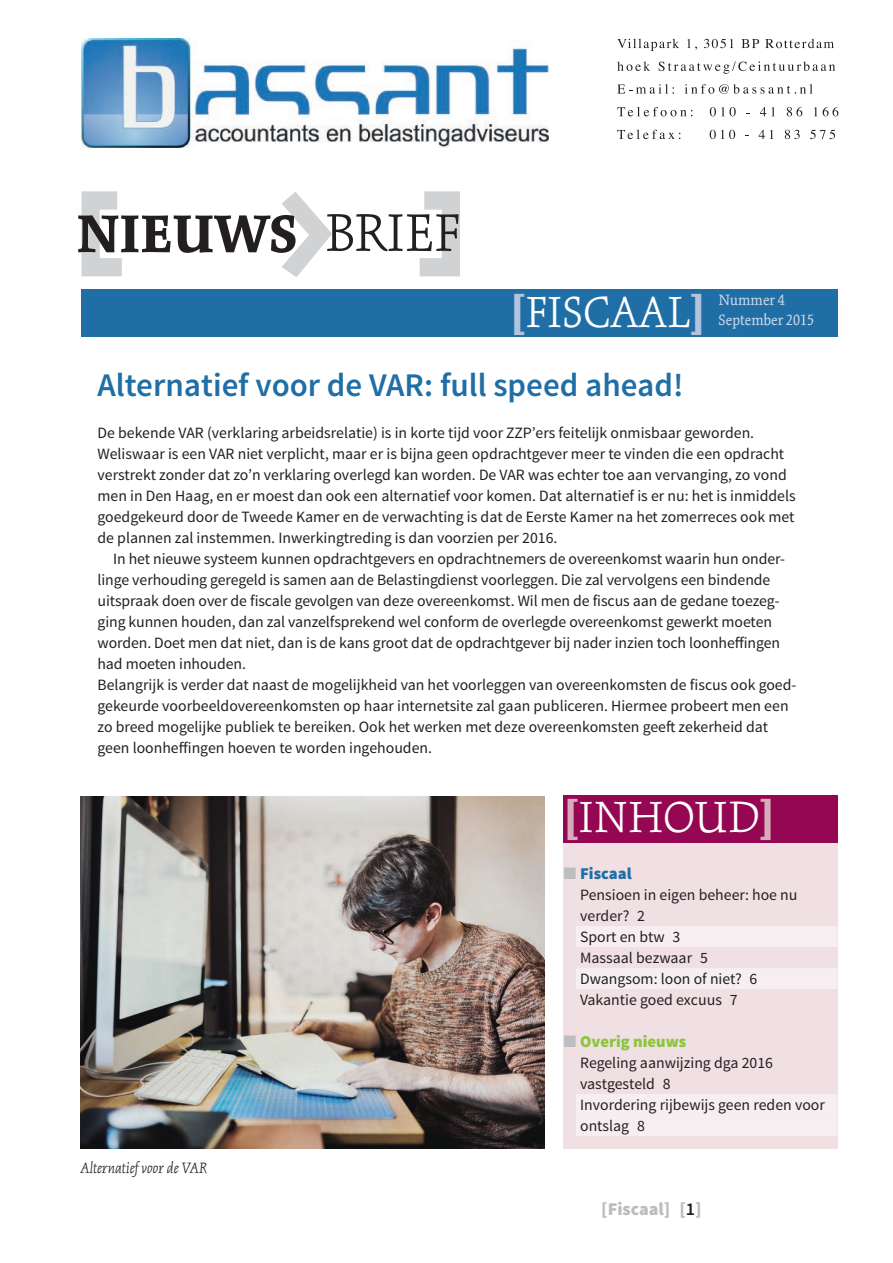
<style>
.page{position:relative;width:893px;height:1263px;background:#fff}
.page>*{position:absolute;margin:0;border:0;box-sizing:border-box;transform-origin:0 0}
.t1{font:900 58.2px "Kinesis Std";color:#231f20}
.t2{font:300 48px "Kinesis Std";color:#fff}
.t3{font:600 33px "Source Sans Pro";color:#206ea6}
.t4{font:900 18px "Source Sans Pro";color:#bcbdc0}
.t5{font:16.5px/19.8px "Kinesis Std";color:#c9d7e9}
.t6{font:italic 300 16.5px "Kinesis Std";color:#231f20}
.t7{font:900 16.5px "Source Sans Pro";color:#8bc63e}
.t8{font:900 16.5px "Source Sans Pro";color:#206ea6}
.t9{font:15.75px/21px "Source Sans Pro";color:#231f20}
.s1{font-weight:300}
.s2{font-weight:900;color:#b3c4de}
.s3{font-weight:900;color:#d7acb9}
.s4{font-family:"Mathematical Pi Six";font-weight:400;color:#bcbdc0}
.s5{font-weight:600;color:#231f20}
</style>
<div class="page">
<div style="left:81px;top:289px;width:757px;height:47px;background:#206ea6"></div>
<div style="left:563px;top:838px;width:274px;height:311px;background:#f0dfe3"></div>
<div style="left:576px;top:926px;width:261px;height:21px;background:#f6eef1"></div>
<div style="left:576px;top:968px;width:261px;height:21px;background:#f6eef1"></div>
<div style="left:576px;top:1094px;width:261px;height:21px;background:#f6eef1"></div>
<div style="left:576px;top:1115px;width:261px;height:21px;background:#f6eef1"></div>
<div style="left:563px;top:795px;width:274px;height:47px;background:#950752"></div>
<img style="left:81px;top:796px;width:463px;height:353px">
<svg style="left:617px;top:39px;width:62px;height:12px"></svg>
<svg style="left:687px;top:39px;width:10px;height:11px"></svg>
<svg style="left:704px;top:39px;width:29px;height:9px"></svg>
<svg style="left:741px;top:39px;width:18px;height:9px"></svg>
<svg style="left:765px;top:39px;width:69px;height:9px"></svg>
<svg style="left:617px;top:61px;width:33px;height:10px"></svg>
<svg style="left:658px;top:61px;width:177px;height:13px"></svg>
<svg style="left:617px;top:84px;width:57px;height:10px"></svg>
<svg style="left:685px;top:84px;width:128px;height:10px"></svg>
<svg style="left:617px;top:107px;width:75px;height:9px"></svg>
<svg style="left:710px;top:107px;width:26px;height:9px"></svg>
<svg style="left:760px;top:107px;width:14px;height:9px"></svg>
<svg style="left:787px;top:107px;width:15px;height:9px"></svg>
<svg style="left:814px;top:107px;width:24px;height:9px"></svg>
<svg style="left:617px;top:130px;width:63px;height:9px"></svg>
<svg style="left:710px;top:130px;width:25px;height:9px"></svg>
<svg style="left:759px;top:130px;width:14px;height:9px"></svg>
<svg style="left:785px;top:130px;width:15px;height:9px"></svg>
<svg style="left:810px;top:130px;width:25px;height:9px"></svg>
<img style="left:81px;top:39px;width:468px;height:108px">
<svg style="left:282px;top:192px;width:50px;height:85px"></svg>
<svg style="left:81px;top:191px;width:41px;height:85px"></svg>
<svg style="left:420px;top:191px;width:40px;height:85px"></svg>
<h1 class="t1" style="left:77px;top:199px;width:385px">NIEUWS <span class="s1">BRIEF</span></h1>
<h2 class="t2" style="left:510px;top:284px;width:197px"><span class="s2">[</span>FISCAAL<span class="s2">]</span></h2>
<p class="t5" style="left:719px;top:290px;width:97px">Nummer 4<br>September 2015</p>
<h3 class="t3" style="left:97px;top:364px;width:587px">Alternatief voor de VAR: full speed ahead!</h3>
<p class="t9" style="left:97px;top:423px;width:700px">De bekende VAR (verklaring arbeidsrelatie) is in korte tijd voor ZZP’ers feitelijk onmisbaar geworden.<br>Weliswaar is een VAR niet verplicht, maar er is bijna geen opdrachtgever meer te vinden die een opdracht verstrekt zonder dat zo’n verklaring overlegd kan worden. De VAR was echter toe aan vervanging, zo vond men in Den Haag, en er moest dan ook een alternatief voor komen. Dat alternatief is er nu: het is inmiddels goedgekeurd door de Tweede Kamer en de verwachting is dat de Eerste Kamer na het zomerreces ook met de plannen zal instemmen. Inwerkingtreding is dan voorzien per 2016.</p>
<p class="t9" style="left:97px;top:549px;width:700px;text-indent:16px">In het nieuwe systeem kunnen opdrachtgevers en opdrachtnemers de overeenkomst waarin hun onder&shy;linge verhouding geregeld is samen aan de Belastingdienst voorleggen. Die zal vervolgens een bindende uitspraak doen over de fiscale gevolgen van deze overeenkomst. Wil men de fiscus aan de gedane toezeg&shy;ging kunnen houden, dan zal vanzelfsprekend wel conform de overlegde overeenkomst gewerkt moeten worden. Doet men dat niet, dan is de kans groot dat de opdrachtgever bij nader inzien toch loonheffingen had moeten inhouden.<br>Belangrijk is verder dat naast de mogelijkheid van het voorleggen van overeenkomsten de fiscus ook goed&shy;gekeurde voorbeeldovereenkomsten op haar internetsite zal gaan publiceren. Hiermee probeert men een zo breed mogelijke publiek te bereiken. Ook het werken met deze overeenkomsten geeft zekerheid dat geen loonheffingen hoeven te worden ingehouden.</p>
<h2 class="t2" style="left:563px;top:790px;width:214px"><span class="s3">[</span>INHOUD<span class="s3">]</span></h2>
<p class="t6" style="left:81px;top:1159px;width:128px">Alternatief voor de VAR</p>
<p class="t8" style="left:563px;top:863px;width:70px"><span class="s4">J</span> Fiscaal</p>
<p class="t9" style="left:580px;top:885px;width:219px">Pensioen in eigen beheer: hoe nu verder? 2<br>Sport en btw 3<br>Massaal bezwaar 5<br>Dwangsom: loon of niet? 6<br>Vakantie goed excuus 7</p>
<p class="t7" style="left:563px;top:1031px;width:125px"><span class="s4">J</span> Overig nieuws</p>
<p class="t9" style="left:580px;top:1053px;width:246px">Regeling aanwijzing dga 2016 vastgesteld 8<br>Invordering rijbewijs geen reden voor ontslag 8</p>
<p class="t4" style="left:601px;top:1197px;width:102px">[Fiscaal] [<span class="s5">1</span>]</p>
</div>
